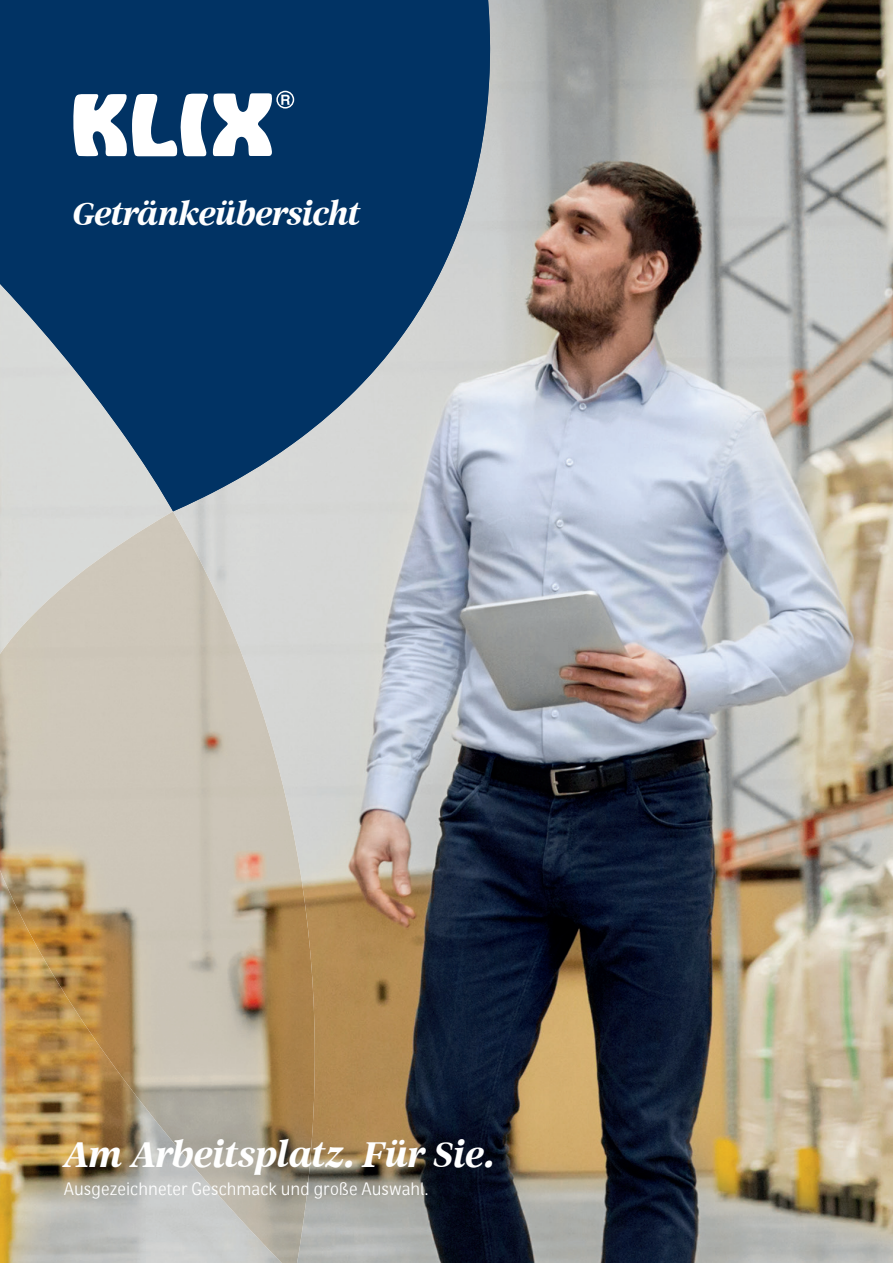
<style>
.page{position:relative;width:893px;height:1263px;background:#fff}
.page>*{position:absolute;margin:0;border:0;box-sizing:border-box;transform-origin:0 0}
.t1{font:italic 600 41.55px "LAVAZZ Atitle";letter-spacing:.005em;color:#fff}
.t2{font:italic 600 37.5px "LAVAZZ Atitle";color:#fff}
.t3{font:17.85px "LAVAZZ Atxt";letter-spacing:.005em;color:#fff}
</style>
<div class="page">
<img style="left:343px;top:0;width:550px;height:1263px">
<img style="left:0;top:511px;width:343px;height:752px">
<svg style="left:0;top:0;width:626px;height:511px;background:#516d89"></svg>
<svg style="left:73px;top:91px;width:221px;height:65px"></svg>
<h2 class="t2" style="left:73px;top:195px;width:288px">Getränkeübersicht</h2>
<h1 class="t1" style="left:64px;top:1134px;width:433px">Am Arbeitsplatz. Für Sie.</h1>
<p class="t3" style="left:64px;top:1178px;width:366px">Ausgezeichneter Geschmack und große Auswahl.</p>
</div>
